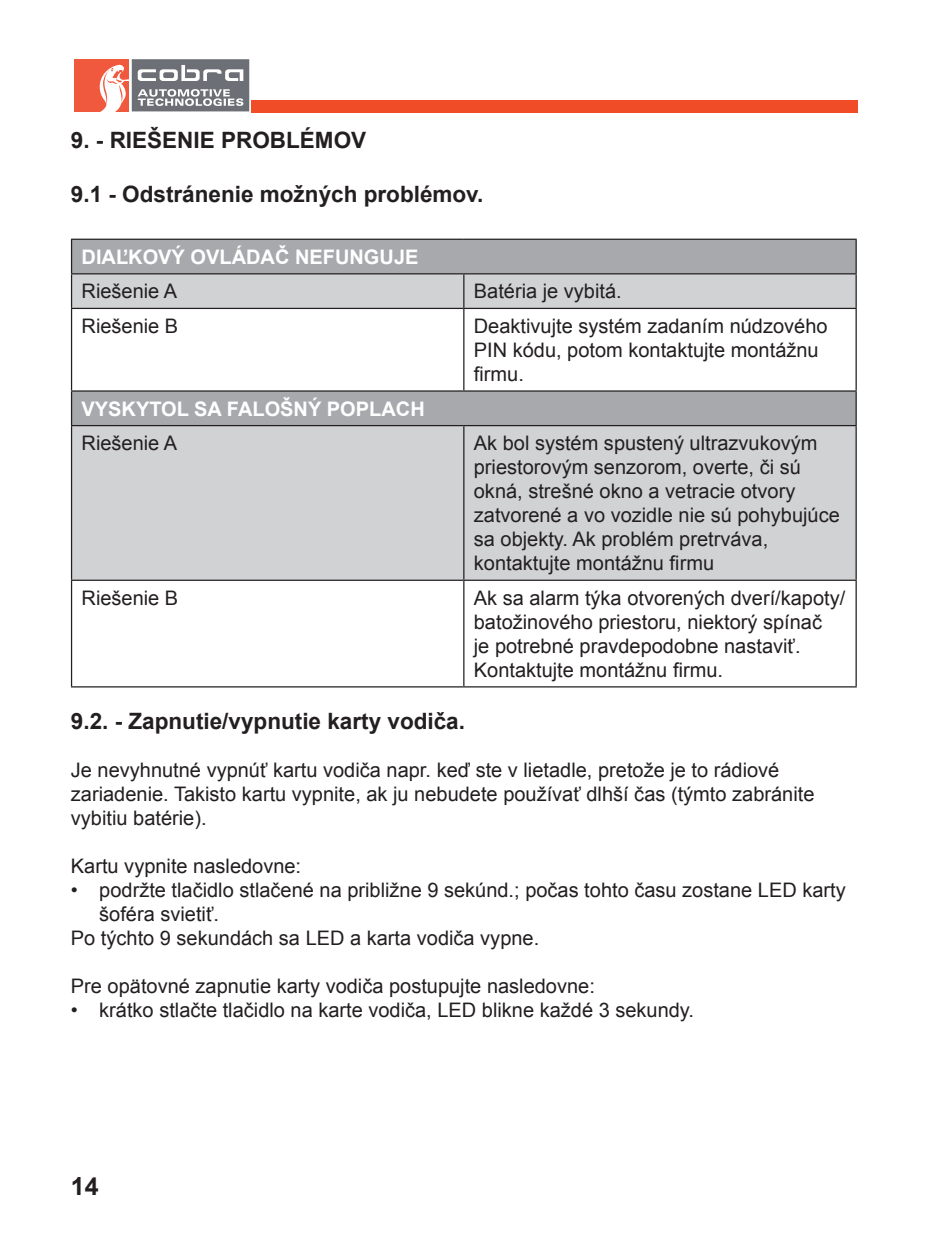
<style>
.page{position:relative;width:929px;height:1248px;background:#fff}
.page>*{position:absolute;margin:0;border:0;box-sizing:border-box;transform-origin:0 0}
.t1{font:700 25px "Arial";color:#231f20}
.t2{font:700 22.5px "Arial";color:#231f20}
.t3{font:20px/24px "Arial";color:#231f20}
.t4{font:700 20px "Arial";color:#fff}
</style>
<div class="page">
<div style="left:245px;top:100px;width:612px;height:12px;background:#f04c27"></div>
<div style="left:72px;top:56px;width:178px;height:57px;background:linear-gradient(to right,#fff,#fff)"></div>
<div style="left:74px;top:59px;width:55px;height:52px;background:#f0593d"></div>
<svg style="left:99px;top:59px;width:150px;height:52px"></svg>
<div style="left:72px;top:240px;width:783px;height:33px;background:#a8a9ad"></div>
<svg style="left:72px;top:274px;width:783px;height:305px;fill:#d1d2d4"></svg>
<hr style="left:71px;top:238px;width:393px;height:2px;background:#231f20">
<hr style="left:71px;top:240px;width:1px;height:33px;background:#231f20">
<hr style="left:464px;top:238px;width:392px;height:2px;background:#231f20">
<hr style="left:855px;top:240px;width:1px;height:33px;background:#231f20">
<hr style="left:71px;top:273px;width:393px;height:1px;background:#231f20">
<hr style="left:71px;top:274px;width:1px;height:34px;background:#231f20">
<hr style="left:464px;top:273px;width:392px;height:1px;background:#231f20">
<hr style="left:463px;top:274px;width:1px;height:34px;background:#231f20">
<hr style="left:855px;top:274px;width:1px;height:34px;background:#231f20">
<hr style="left:71px;top:308px;width:393px;height:1px;background:#231f20">
<hr style="left:71px;top:309px;width:1px;height:81px;background:#231f20">
<hr style="left:464px;top:308px;width:392px;height:1px;background:#231f20">
<hr style="left:463px;top:309px;width:1px;height:81px;background:#231f20">
<hr style="left:855px;top:309px;width:1px;height:81px;background:#231f20">
<hr style="left:71px;top:390px;width:393px;height:1px;background:#231f20">
<hr style="left:71px;top:391px;width:1px;height:34px;background:#231f20">
<hr style="left:464px;top:390px;width:392px;height:1px;background:#231f20">
<hr style="left:855px;top:391px;width:1px;height:34px;background:#231f20">
<hr style="left:71px;top:425px;width:393px;height:1px;background:#231f20">
<hr style="left:71px;top:426px;width:1px;height:153px;background:#231f20">
<hr style="left:464px;top:425px;width:392px;height:1px;background:#231f20">
<hr style="left:463px;top:426px;width:1px;height:153px;background:#231f20">
<hr style="left:855px;top:426px;width:1px;height:153px;background:#231f20">
<hr style="left:71px;top:579px;width:393px;height:2px;background:#231f20">
<hr style="left:71px;top:581px;width:1px;height:105px;background:#231f20">
<hr style="left:464px;top:579px;width:392px;height:2px;background:#231f20">
<hr style="left:463px;top:581px;width:1px;height:105px;background:#231f20">
<hr style="left:855px;top:581px;width:1px;height:105px;background:#231f20">
<hr style="left:71px;top:686px;width:393px;height:1px;background:#231f20">
<hr style="left:464px;top:686px;width:392px;height:1px;background:#231f20">
<p class="t2" style="left:71px;top:125px;width:297px">9. - RIEŠENIE PROBLÉMOV</p>
<p class="t2" style="left:71px;top:179px;width:414px">9.1 - Odstránenie možných problémov.</p>
<p class="t4" style="left:82px;top:243px;width:338px">DIAĽKOVÝ OVLÁDAČ NEFUNGUJE</p>
<p class="t3" style="left:82px;top:279px;width:97px">Riešenie A</p>
<p class="t3" style="left:474px;top:279px;width:149px">Batéria je vybitá.</p>
<p class="t3" style="left:82px;top:314px;width:98px">Riešenie B</p>
<p class="t3" style="left:474px;top:314px;width:355px">Deaktivujte systém zadaním núdzového<br>PIN kódu, potom kontaktujte montážnu firmu.</p>
<p class="t4" style="left:82px;top:395px;width:345px">VYSKYTOL SA FALOŠNÝ POPLACH</p>
<p class="t3" style="left:82px;top:431px;width:97px">Riešenie A</p>
<p class="t3" style="left:474px;top:431px;width:367px">Ak bol systém spustený ultrazvukovým priestorovým senzorom, overte, či sú okná, strešné okno a vetracie otvory zatvorené a vo vozidle nie sú pohybujúce sa objekty. Ak problém pretrváva, kontaktujte montážnu firmu</p>
<p class="t3" style="left:82px;top:586px;width:98px">Riešenie B</p>
<p class="t3" style="left:474px;top:586px;width:373px">Ak sa alarm týka otvorených dverí/kapoty/ batožinového priestoru, niektorý spínač<br>je potrebné pravdepodobne nastaviť.<br>Kontaktujte montážnu firmu.</p>
<p class="t2" style="left:71px;top:705px;width:395px">9.2. - Zapnutie/vypnutie karty vodiča.</p>
<p class="t3" style="left:71px;top:757px;width:745px">Je nevyhnutné vypnúť kartu vodiča napr. keď ste v lietadle, pretože je to rádiové zariadenie. Takisto kartu vypnite, ak ju nebudete používať dlhší čas (týmto zabránite vybitiu batérie).</p>
<p class="t3" style="left:71px;top:853px;width:232px">Kartu vypnite nasledovne:</p>
<p class="t3" style="left:71px;top:877px;width:776px">• podržte tlačidlo stlačené na približne 9 sekúnd.; počas tohto času zostane LED karty</p>
<p class="t3" style="left:99px;top:901px;width:121px">šoféra svietiť.</p>
<p class="t3" style="left:71px;top:925px;width:470px">Po týchto 9 sekundách sa LED a karta vodiča vypne.</p>
<p class="t3" style="left:71px;top:973px;width:525px">Pre opätovné zapnutie karty vodiča postupujte nasledovne:</p>
<p class="t3" style="left:71px;top:997px;width:624px">• krátko stlačte tlačidlo na karte vodiča, LED blikne každé 3 sekundy.</p>
<p class="t1" style="left:71px;top:1169px;width:29px">14</p>
</div>
